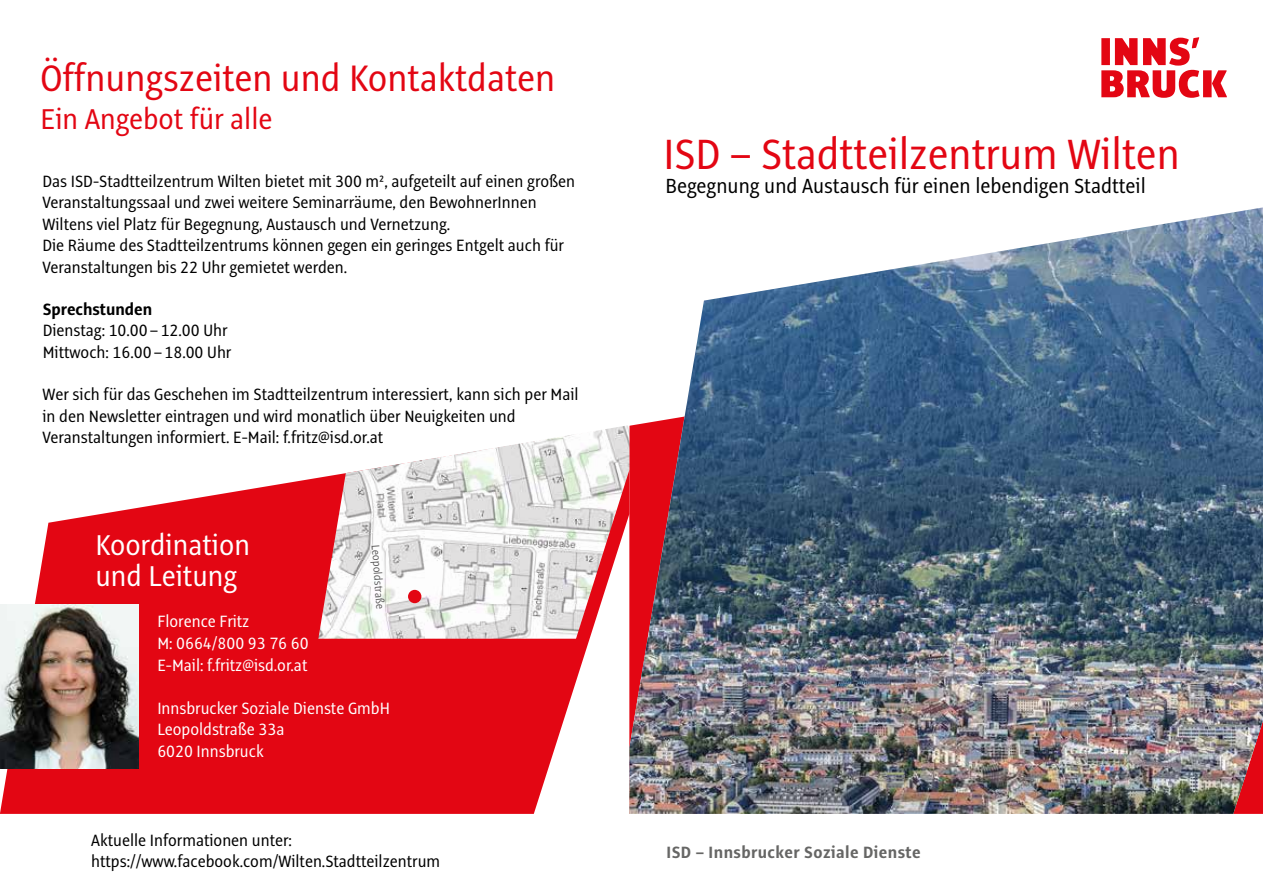
<style>
.page{position:relative;width:1263px;height:893px;background:#fff}
.page>*{position:absolute;margin:0;border:0;box-sizing:border-box;transform-origin:0 0}
.t1{font:46.5px "Alto Con";color:#e30613}
.t2{font:40.5px "Alto Con";color:#e30613}
.t3{font:31.5px/31.5px "Alto Con";color:#fff}
.t4{font:31.5px "Alto Con";color:#e30613}
.t5{font:22.5px "Alto Con";color:#000}
.t6{font:18px/21.6px "Alto Con";color:#000}
.t7{font:18px/21.6px "Alto Con";color:#fff}
.t8{font:700 18px "Alto Con";letter-spacing:.025em;color:#666665}
.t9{font:700 18px "Alto Con";color:#000}
.t10{font:300 12px "Alto Con";color:#504f4f}
</style>
<div class="page">
<svg style="left:1101px;top:37px;width:126px;height:61px"></svg>
<svg style="left:0;top:479px;width:566px;height:335px;fill:#e30613"></svg>
<img style="left:629px;top:207px;width:634px;height:607px">
<img style="left:306px;top:425px;width:323px;height:231px">
<div style="left:408px;top:590px;width:13px;height:13px;background:#e30613;border-radius:50%"></div>
<div style="left:302px;top:639px;width:282px;height:75px;background:#e30613"></div>
<img style="left:0;top:605px;width:138px;height:163px">
<h2 class="t2" style="left:40px;top:55px;width:516px">Öffnungszeiten und Kontaktdaten</h2>
<h3 class="t4" style="left:40px;top:101px;width:234px">Ein Angebot für alle</h3>
<p class="t6" style="left:43px;top:170px;width:534px">Das ISD-Stadtteilzentrum Wilten bietet mit 300 m², aufgeteilt auf einen großen Veranstaltungssaal und zwei weitere Seminarräume, den BewohnerInnen Wiltens viel Platz für Begegnung, Austausch und Vernetzung.<br>Die Räume des Stadtteilzentrums können gegen ein geringes Entgelt auch für Veranstaltungen bis 22 Uhr gemietet werden.</p>
<p class="t9" style="left:43px;top:298px;width:111px">Sprechstunden</p>
<p class="t6" style="left:43px;top:319px;width:190px">Dienstag: 10.00 – 12.00 Uhr<br>Mittwoch: 16.00 – 18.00 Uhr</p>
<p class="t6" style="left:43px;top:383px;width:538px">Wer sich für das Geschehen im Stadtteilzentrum interessiert, kann sich per Mail in den Newsletter eintragen und wird monatlich über Neuigkeiten und<br>Veranstaltungen informiert. E-Mail: f.fritz@isd.or.at</p>
<h3 class="t3" style="left:95px;top:528px;width:156px">Koordination und Leitung</h3>
<p class="t7" style="left:157px;top:610px;width:153px">Florence Fritz<br>M: 0664/800 93 76 60<br>E-Mail: f.fritz@isd.or.at</p>
<p class="t7" style="left:157px;top:697px;width:234px">Innsbrucker Soziale Dienste GmbH<br>Leopoldstraße 33a<br>6020 Innsbruck</p>
<p class="t10" style="left:383px;top:544px;width:66px;rotate:86deg">Leopoldstraße</p>
<p class="t6" style="left:91px;top:829px;width:350px">Aktuelle Informationen unter: https://www.facebook.com/Wilten.Stadtteilzentrum</p>
<h1 class="t1" style="left:663px;top:127px;width:518px">ISD – Stadtteilzentrum Wilten</h1>
<p class="t5" style="left:665px;top:173px;width:482px">Begegnung und Austausch für einen lebendigen Stadtteil</p>
<p class="t8" style="left:667px;top:842px;width:256px">ISD – Innsbrucker Soziale Dienste</p>
</div>
